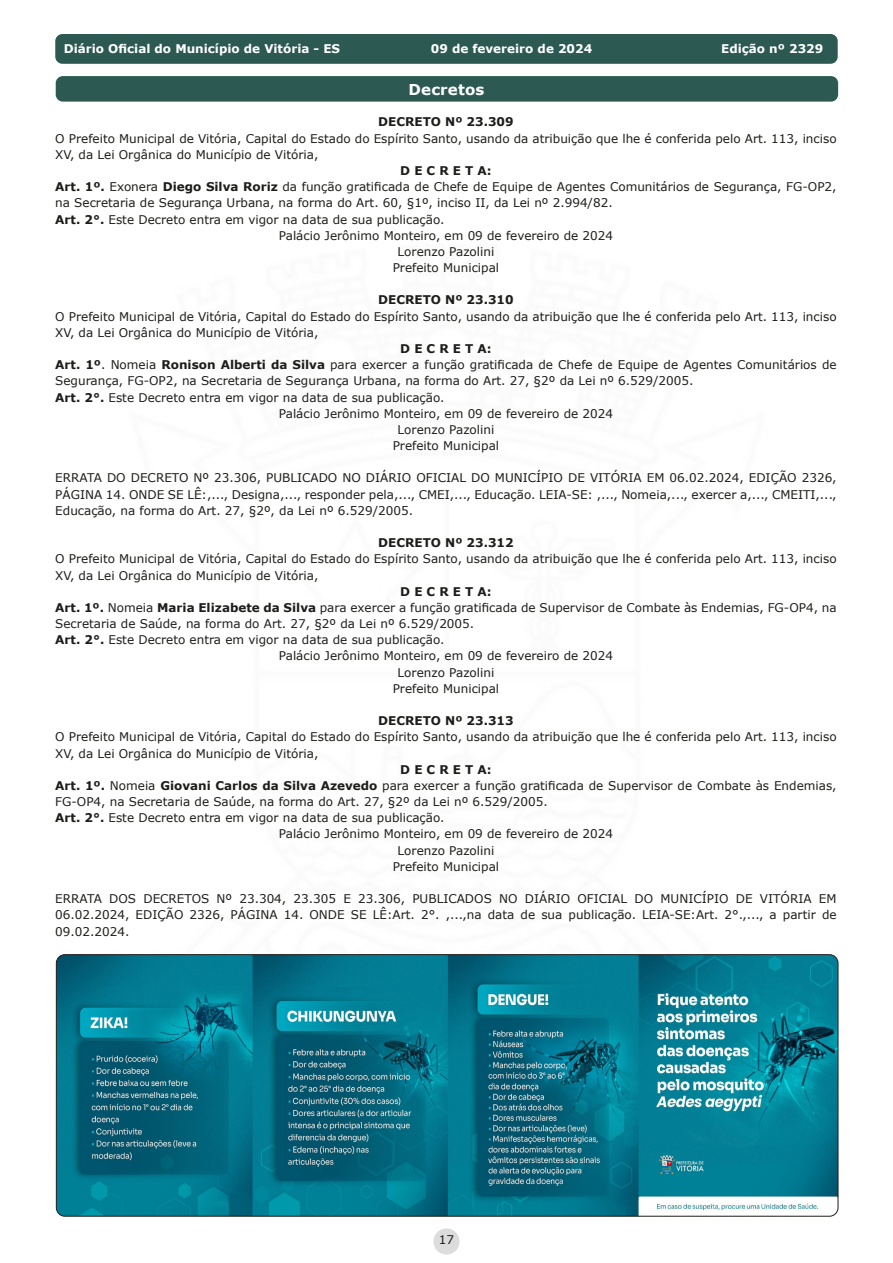
<style>
.page{position:relative;width:893px;height:1263px;background:#fff}
.page>*{position:absolute;margin:0;border:0;box-sizing:border-box;transform-origin:0 0}
.t1{font:700 15px "Verdana";letter-spacing:.01em;color:#fff}
.t2{font:12px/16.2px "Verdana";color:#1d1d1b}
.Título2{font:700 12px "Verdana";color:#1d1d1b}
.t3{font:700 12px "Verdana";color:#fff}
.s1{font-weight:700}
</style>
<div class="page">
<div style="left:433px;top:1228px;width:27px;height:26px;background:#dcdcdc;border-radius:50%"></div>
<div style="left:56px;top:35px;width:781px;height:28px;background:#2c5952;border-radius:6px"></div>
<div style="left:55px;top:34px;width:783px;height:30px;border:2px solid #2c5952;border-radius:6px"></div>
<div style="left:56px;top:77px;width:781px;height:24px;background:#2c5952;border-radius:6px"></div>
<div style="left:56px;top:76px;width:782px;height:26px;border:2px solid #2c5952;border-radius:6px"></div>
<img style="left:56px;top:955px;width:782px;height:261px">
<p class="t3" style="left:64px;top:41px;width:278px">Diário Oficial do Município de Vitória - ES</p>
<p class="t3" style="left:431px;top:41px;width:163px">09 de fevereiro de 2024</p>
<p class="t3" style="left:721px;top:41px;width:104px">Edição nº 2329</p>
<p class="t1" style="left:409px;top:79px;width:77px">Decretos</p>
<p class="Título2" style="left:378px;top:114px;width:137px">DECRETO Nº 23.309</p>
<p class="t2" style="left:55px;top:130px;width:783px">O Prefeito Municipal de Vitória, Capital do Estado do Espírito Santo, usando da atribuição que lhe é conferida pelo Art. 113, inciso<br>XV, da Lei Orgânica do Município de Vitória,</p>
<p class="Título2" style="left:400px;top:162px;width:93px">D E C R E T A:</p>
<p class="t2" style="left:55px;top:179px;width:783px"><span class="s1">Art. 1º.</span> Exonera <span class="s1">Diego Silva Roriz</span> da função gratificada de Chefe de Equipe de Agentes Comunitários de Segurança, FG-OP2, na Secretaria de Segurança Urbana, na forma do Art. 60, §1º, inciso II, da Lei nº 2.994/82.</p>
<p class="t2" style="left:55px;top:211px;width:391px"><span class="s1">Art. 2°.</span> Este Decreto entra em vigor na data de sua publicação.</p>
<p class="t2" style="left:279px;top:227px;width:336px">Palácio Jerônimo Monteiro, em 09 de fevereiro de 2024</p>
<p class="t2" style="left:398px;top:243px;width:98px">Lorenzo Pazolini</p>
<p class="t2" style="left:393px;top:259px;width:108px">Prefeito Municipal</p>
<p class="Título2" style="left:378px;top:292px;width:137px">DECRETO Nº 23.310</p>
<p class="t2" style="left:55px;top:308px;width:783px">O Prefeito Municipal de Vitória, Capital do Estado do Espírito Santo, usando da atribuição que lhe é conferida pelo Art. 113, inciso<br>XV, da Lei Orgânica do Município de Vitória,</p>
<p class="Título2" style="left:400px;top:340px;width:93px">D E C R E T A:</p>
<p class="t2" style="left:55px;top:357px;width:783px"><span class="s1">Art. 1º</span>. Nomeia <span class="s1">Ronison Alberti da Silva</span> para exercer a função gratificada de Chefe de Equipe de Agentes Comunitários de<br>Segurança, FG-OP2, na Secretaria de Segurança Urbana, na forma do Art. 27, §2º da Lei nº 6.529/2005.</p>
<p class="t2" style="left:55px;top:389px;width:391px"><span class="s1">Art. 2°.</span> Este Decreto entra em vigor na data de sua publicação.</p>
<p class="t2" style="left:279px;top:405px;width:336px">Palácio Jerônimo Monteiro, em 09 de fevereiro de 2024</p>
<p class="t2" style="left:398px;top:421px;width:98px">Lorenzo Pazolini</p>
<p class="t2" style="left:393px;top:437px;width:108px">Prefeito Municipal</p>
<p class="t2" style="left:55px;top:470px;width:783px;text-align:justify">ERRATA DO DECRETO Nº 23.306, PUBLICADO NO DIÁRIO OFICIAL DO MUNICÍPIO DE VITÓRIA EM 06.02.2024, EDIÇÃO 2326, PÁGINA 14. ONDE SE LÊ:,..., Designa,..., responder pela,..., CMEI,..., Educação. LEIA-SE: ,..., Nomeia,..., exercer a,..., CMEITI,..., Educação, na forma do Art. 27, §2º, da Lei nº 6.529/2005.</p>
<p class="Título2" style="left:378px;top:534px;width:137px">DECRETO Nº 23.312</p>
<p class="t2" style="left:55px;top:551px;width:783px">O Prefeito Municipal de Vitória, Capital do Estado do Espírito Santo, usando da atribuição que lhe é conferida pelo Art. 113, inciso<br>XV, da Lei Orgânica do Município de Vitória,</p>
<p class="Título2" style="left:400px;top:583px;width:93px">D E C R E T A:</p>
<p class="t2" style="left:55px;top:599px;width:783px"><span class="s1">Art. 1º.</span> Nomeia <span class="s1">Maria Elizabete da Silva</span> para exercer a função gratificada de Supervisor de Combate às Endemias, FG-OP4, na<br>Secretaria de Saúde, na forma do Art. 27, §2º da Lei nº 6.529/2005.</p>
<p class="t2" style="left:55px;top:632px;width:391px"><span class="s1">Art. 2°.</span> Este Decreto entra em vigor na data de sua publicação.</p>
<p class="t2" style="left:279px;top:648px;width:336px">Palácio Jerônimo Monteiro, em 09 de fevereiro de 2024</p>
<p class="t2" style="left:398px;top:664px;width:98px">Lorenzo Pazolini</p>
<p class="t2" style="left:393px;top:680px;width:108px">Prefeito Municipal</p>
<p class="Título2" style="left:378px;top:712px;width:137px">DECRETO Nº 23.313</p>
<p class="t2" style="left:55px;top:729px;width:783px">O Prefeito Municipal de Vitória, Capital do Estado do Espírito Santo, usando da atribuição que lhe é conferida pelo Art. 113, inciso<br>XV, da Lei Orgânica do Município de Vitória,</p>
<p class="Título2" style="left:400px;top:761px;width:93px">D E C R E T A:</p>
<p class="t2" style="left:55px;top:777px;width:783px"><span class="s1">Art. 1º.</span> Nomeia <span class="s1">Giovani Carlos da Silva Azevedo</span> para exercer a função gratificada de Supervisor de Combate às Endemias,<br>FG-OP4, na Secretaria de Saúde, na forma do Art. 27, §2º da Lei nº 6.529/2005.</p>
<p class="t2" style="left:55px;top:810px;width:391px"><span class="s1">Art. 2°.</span> Este Decreto entra em vigor na data de sua publicação.</p>
<p class="t2" style="left:279px;top:826px;width:336px">Palácio Jerônimo Monteiro, em 09 de fevereiro de 2024</p>
<p class="t2" style="left:398px;top:842px;width:98px">Lorenzo Pazolini</p>
<p class="t2" style="left:393px;top:858px;width:108px">Prefeito Municipal</p>
<p class="t2" style="left:55px;top:890px;width:783px;text-align:justify">ERRATA DOS DECRETOS Nº 23.304, 23.305 E 23.306, PUBLICADOS NO DIÁRIO OFICIAL DO MUNICÍPIO DE VITÓRIA EM 06.02.2024, EDIÇÃO 2326, PÁGINA 14. ONDE SE LÊ:Art. 2°. ,...,na data de sua publicação. LEIA-SE:Art. 2°.,..., a partir de 09.02.2024.</p>
<p class="t2" style="left:439px;top:1231px;width:17px">17</p>
</div>
